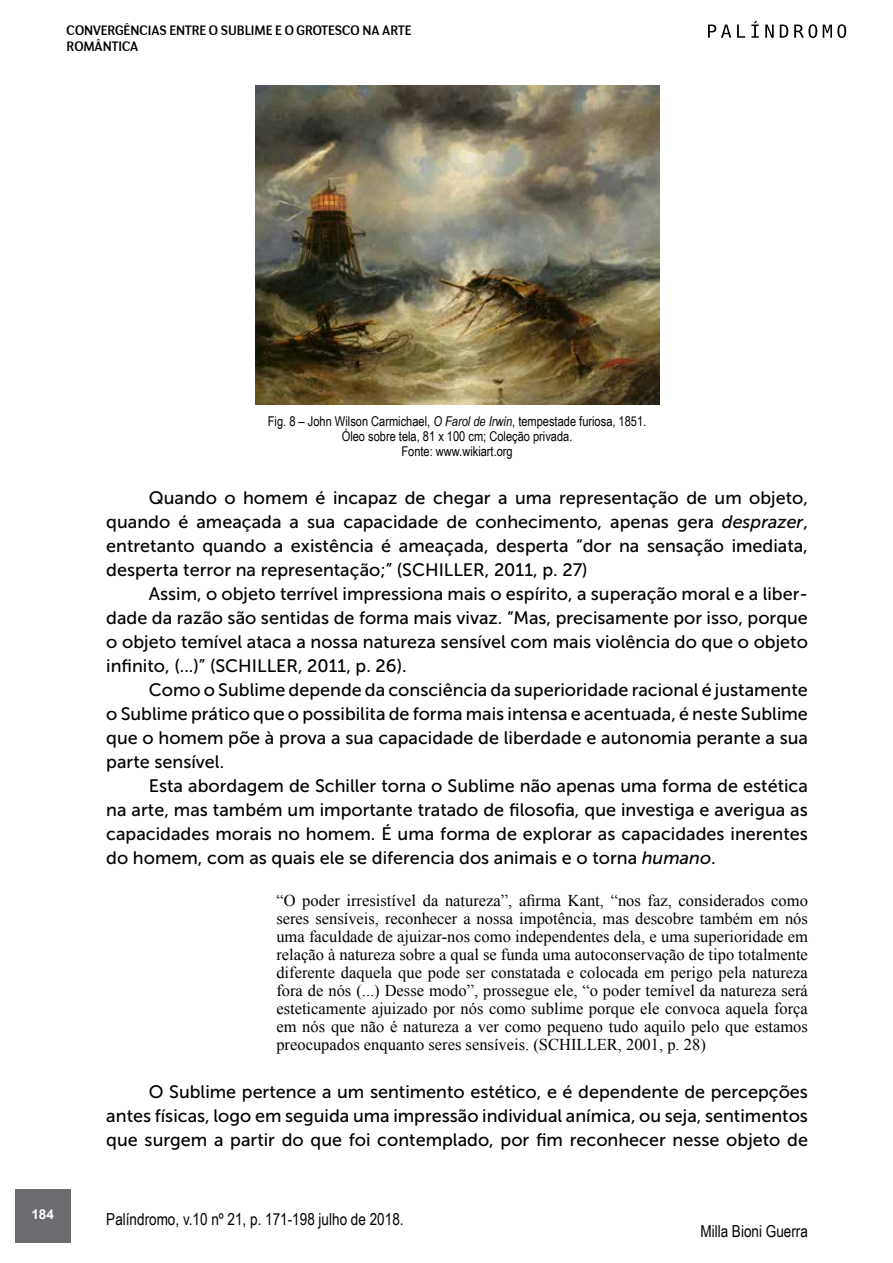
<style>
.page{position:relative;width:893px;height:1263px;background:#fff}
.page>*{position:absolute;margin:0;border:0;box-sizing:border-box;transform-origin:0 0}
.t1{font:18px/24px "Museo Sans 500";color:#000;text-align:justify}
.t2{font:16.5px/18px "Times New Roman";color:#000;text-align:justify}
.t3{font:16.5px "Arial Narrow";color:#000}
.t4{font:13.5px/15px "Arial Narrow";color:#000;text-align:center}
.t5{font:13.5px/16.2px "Negotiate Free";color:#000}
.t6{font:700 13.5px "Arial";color:#fff}
.s1{font-style:italic}
</style>
<div class="page">
<div style="left:15px;top:1189px;width:55px;height:53px;background:#6b6c6f"></div>
<svg style="left:708px;top:25px;width:23px;height:13px"></svg>
<svg style="left:737px;top:25px;width:8px;height:13px"></svg>
<svg style="left:751px;top:21px;width:8px;height:17px"></svg>
<svg style="left:765px;top:25px;width:9px;height:13px"></svg>
<svg style="left:780px;top:25px;width:8px;height:13px"></svg>
<svg style="left:794px;top:24px;width:23px;height:14px"></svg>
<svg style="left:823px;top:24px;width:23px;height:14px"></svg>
<img style="left:255px;top:85px;width:404px;height:320px">
<p class="t5" style="left:67px;top:22px;width:346px">CONVERGÊNCIAS ENTRE O SUBLIME E O GROTESCO NA ARTE<br>ROMÂNTICA</p>
<p class="t4" style="left:268px;top:413px;width:380px">Fig. 8 – John Wilson Carmichael, <span class="s1">O Farol de Irwin</span>, tempestade furiosa, 1851.<br>Óleo sobre tela, 81 x 100 cm; Coleção privada.<br>Fonte: www.wikiart.org</p>
<p class="t1" style="left:106px;top:485px;width:703px;text-indent:43px">Quando o homem é incapaz de chegar a uma representação de um objeto, quando é ameaçada a sua capacidade de conhecimento, apenas gera <span class="s1">desprazer</span>, entretanto quando a existência é ameaçada, desperta “dor na sensação imediata, desperta terror na representação;” (SCHILLER, 2011, p. 27)</p>
<p class="t1" style="left:106px;top:581px;width:703px;text-indent:43px">Assim, o objeto terrível impressiona mais o espírito, a superação moral e a liber&shy;dade da razão são sentidas de forma mais vivaz. “Mas, precisamente por isso, porque o objeto temível ataca a nossa natureza sensível com mais violência do que o objeto infinito, (...)” (SCHILLER, 2011, p. 26).</p>
<p class="t1" style="left:106px;top:677px;width:703px;text-indent:43px">Como o Sublime depende da consciência da superioridade racional é justamente o Sublime prático que o possibilita de forma mais intensa e acentuada, é neste Sublime que o homem põe à prova a sua capacidade de liberdade e autonomia perante a sua parte sensível.</p>
<p class="t1" style="left:106px;top:773px;width:703px;text-indent:43px">Esta abordagem de Schiller torna o Sublime não apenas uma forma de estética na arte, mas também um importante tratado de filosofia, que investiga e averigua as capacidades morais no homem. É uma forma de explorar as capacidades inerentes do homem, com as quais ele se diferencia dos animais e o torna <span class="s1">humano</span>.</p>
<p class="t2" style="left:276px;top:891px;width:533px">“O poder irresistível da natureza”, afirma Kant, “nos faz, considerados como seres sensíveis, reconhecer a nossa impotência, mas descobre também em nós uma faculdade de ajuizar-nos como independentes dela, e uma superioridade em relação à natureza sobre a qual se funda uma autoconservação de tipo totalmente diferente daquela que pode ser constatada e colocada em perigo pela natureza fora de nós (...) Desse modo”, prossegue ele, “o poder temível da natureza será esteticamente ajuizado por nós como sublime porque ele convoca aquela força em nós que não é natureza a ver como pequeno tudo aquilo pelo que estamos preocupados enquanto seres sensíveis. (SCHILLER, 2001, p. 28)</p>
<p class="t1" style="left:106px;top:1079px;width:703px;text-indent:43px">O Sublime pertence a um sentimento estético, e é dependente de percepções antes físicas, logo em seguida uma impressão individual anímica, ou seja, sentimentos que surgem a partir do que foi contemplado, por fim reconhecer nesse objeto de</p>
<p class="t6" style="left:31px;top:1205px;width:24px">184</p>
<p class="t3" style="left:106px;top:1206px;width:299px">Palíndromo, v.10 nº 21, p. 171-198 julho de 2018.</p>
<p class="t3" style="left:700px;top:1219px;width:109px">Milla Bioni Guerra</p>
</div>
